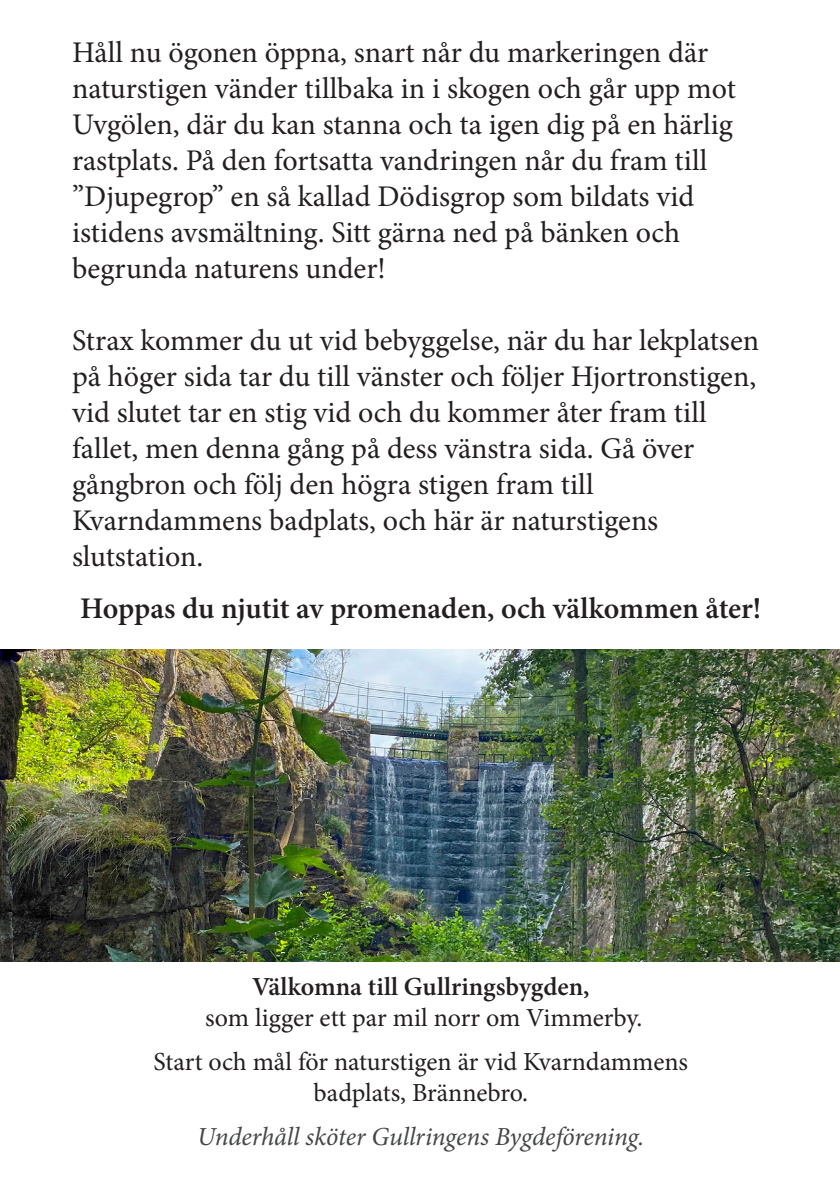
<style>
.page{position:relative;width:840px;height:1191px;background:#fff}
.page>*{position:absolute;margin:0;border:0;box-sizing:border-box;transform-origin:0 0}
.t1{font:30px/36px "Minion Pro";color:#231f20}
.t2{font:600 30px "Minion Pro";letter-spacing:-.005em;color:#231f20}
.t3{font:26px "Minion Pro";letter-spacing:-.005em;color:#231f20}
.t4{font:italic 26px "Minion Pro";letter-spacing:-.005em;color:#444647}
.t5{font:600 26px "Minion Pro";color:#231f20}
</style>
<div class="page">
<img style="left:1px;top:649px;width:838px;height:312px">
<p class="t1" style="left:72px;top:34px;width:665px">Håll nu ögonen öppna, snart når du markeringen där naturstigen vänder tillbaka in i skogen och går upp mot Uvgölen, där du kan stanna och ta igen dig på en härlig rastplats. På den fortsatta vandringen når du fram till ”Djupegrop” en så kallad Dödisgrop som bildats vid</p>
<p class="t1" style="left:72px;top:214px;width:609px">istidens avsmältning. Sitt gärna ned på bänken och</p>
<p class="t1" style="left:72px;top:250px;width:315px">begrunda naturens under!</p>
<p class="t1" style="left:72px;top:322px;width:688px;text-align:justify">Strax kommer du ut vid bebyggelse, när du har lekplatsen på höger sida tar du till vänster och följer Hjortronstigen, vid slutet tar en stig vid och du kommer åter fram till</p>
<p class="t1" style="left:72px;top:430px;width:623px">fallet, men denna gång på dess vänstra sida. Gå över</p>
<p class="t1" style="left:72px;top:466px;width:522px">gångbron och följ den högra stigen fram till</p>
<p class="t1" style="left:72px;top:502px;width:587px">Kvarndammens badplats, och här är naturstigens</p>
<p class="t1" style="left:72px;top:538px;width:133px">slutstation.</p>
<p class="t2" style="left:80px;top:587px;width:682px">Hoppas du njutit av promenaden, och välkommen åter!</p>
<p class="t5" style="left:252px;top:968px;width:339px">Välkomna till Gullringsbygden,</p>
<p class="t3" style="left:205px;top:1000px;width:438px">som ligger ett par mil norr om Vimmerby.</p>
<p class="t3" style="left:153px;top:1044px;width:535px">Start och mål för naturstigen är vid Kvarndammens</p>
<p class="t3" style="left:313px;top:1075px;width:216px">badplats, Brännebro.</p>
<p class="t4" style="left:197px;top:1119px;width:448px">Underhåll sköter Gullringens Bygdeförening.</p>
</div>
